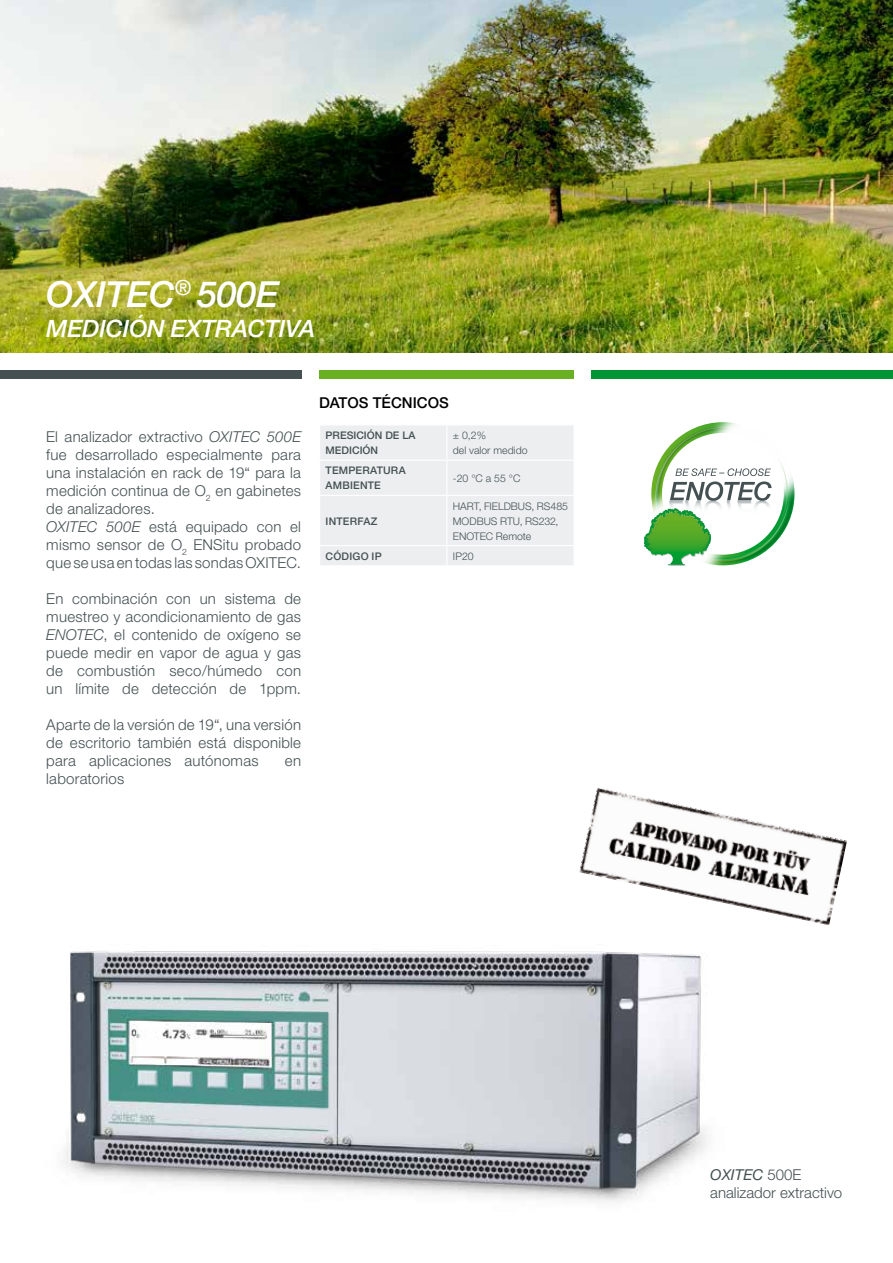
<style>
.page{position:relative;width:893px;height:1263px;background:#fff}
.page>*{position:absolute;margin:0;border:0;box-sizing:border-box;transform-origin:0 0}
.t1{font:italic 500 36px "Helvetica Neue";letter-spacing:-.01em;color:#fff}
.t2{font:italic 500 24px "Helvetica Neue";letter-spacing:-.01em;color:#fff}
.t3{font:300 15px/18px "Helvetica Neue";letter-spacing:.015em;color:#445052}
.t4{font:500 15px "Helvetica Neue";color:#000}
.t5{font:300 10.5px/15px "Helvetica Neue";color:#445052}
.t6{font:500 10.5px/15px "Helvetica Neue";letter-spacing:.015em;color:#445052}
.s1{font-style:italic}
.s2{font-weight:400;font-style:italic}
</style>
<div class="page">
<img style="left:0;top:0;width:893px;height:352px">
<img style="left:61px;top:951px;width:647px;height:252px">
<div style="left:592px;top:371px;width:301px;height:8px;background:#009534"></div>
<div style="left:0;top:371px;width:301px;height:8px;background:#445052"></div>
<div style="left:319px;top:371px;width:255px;height:8px;background:#6ab023"></div>
<div style="left:320px;top:425px;width:254px;height:140px;background:#eceeef"></div>
<img style="left:579px;top:788px;width:268px;height:137px">
<svg style="left:644px;top:422px;width:151px;height:144px"></svg>
<h1 class="t1" style="left:46px;top:273px;width:234px">OXITEC<sup>®</sup> 500E</h1>
<h2 class="t2" style="left:46px;top:314px;width:271px">MEDICIÓN EXTRACTIVA</h2>
<p class="t3" style="left:46px;top:428px;width:256px">El analizador extractivo <span class="s1">OXITEC 500E </span>fue desarrollado especialmente para una instalación en rack de 19“ para la medición continua de O<sub>2</sub> en gabinetes de analizadores.<br><span class="s1">OXITEC 500E</span> está equipado con el mismo sensor de O<sub>2</sub> ENSitu probado que se usa en todas las sondas OXITEC.</p>
<p class="t3" style="left:46px;top:590px;width:256px;text-align:justify">En combinación con un sistema de muestreo y acondicionamiento de gas <span class="s1">ENOTEC</span>, el contenido de oxígeno se puede medir en vapor de agua y gas de combustión seco/húmedo con un límite de detección de 1ppm.</p>
<p class="t3" style="left:46px;top:716px;width:256px;text-align:justify">Aparte de la versión de 19“, una versión de escritorio también está disponible para aplicaciones autónomas</p>
<p class="t3" style="left:285px;top:752px;width:18px">en</p>
<p class="t3" style="left:46px;top:770px;width:80px">laboratorios</p>
<p class="t4" style="left:319px;top:394px;width:131px">DATOS TÉCNICOS</p>
<p class="t6" style="left:326px;top:428px;width:91px">PRESICIÓN DE LA<br>MEDICIÓN</p>
<p class="t5" style="left:453px;top:428px;width:76px">± 0,2%<br>del valor medido</p>
<p class="t6" style="left:326px;top:463px;width:82px">TEMPERATURA<br>AMBIENTE</p>
<p class="t5" style="left:453px;top:470px;width:69px">-20 °C a 55 °C</p>
<p class="t6" style="left:326px;top:513px;width:53px">INTERFAZ</p>
<p class="t5" style="left:453px;top:498px;width:117px">HART, FIELDBUS, RS485<br>MODBUS RTU, RS232,<br>ENOTEC Remote</p>
<p class="t6" style="left:326px;top:548px;width:58px">CÓDIGO IP</p>
<p class="t5" style="left:453px;top:548px;width:22px">IP20</p>
<p class="t3" style="left:710px;top:1166px;width:133px"><span class="s2">OXITEC</span> 500E analizador extractivo</p>
</div>
